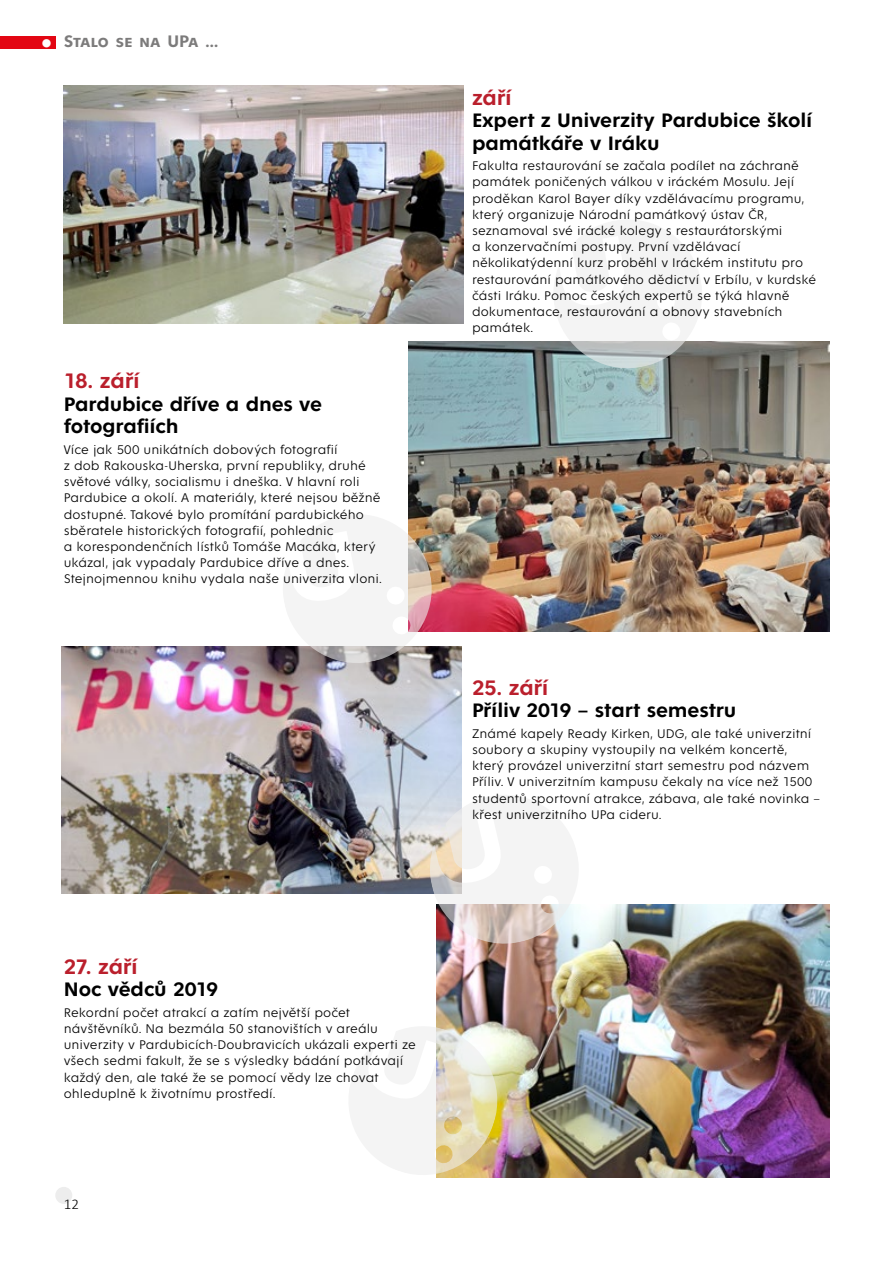
<style>
.page{position:relative;width:893px;height:1263px;background:#fff}
.page>*{position:absolute;margin:0;border:0;box-sizing:border-box;transform-origin:0 0}
.t1{font:600 22.5px "Fenomen Sans";letter-spacing:-.01em;color:#ba1f2c}
.t2{font:600 21px/22.5px "Fenomen Sans";letter-spacing:-.005em;color:#000}
.t3{font:600 18px "Fenomen Sans";letter-spacing:-.01em;color:#7c7b7b}
.t4{font:300 15px "Calibri";color:#000}
.t5{font:300 13.5px/16.2px "Fenomen Sans";color:#000}
.s1{color:#fff}
</style>
<div class="page">
<div style="left:55px;top:1187px;width:17px;height:17px;background:#ededed;border-radius:50%"></div>
<div style="left:0;top:36px;width:55px;height:13px;background:#e30613"></div>
<img style="left:64px;top:85px;width:399px;height:238px">
<img style="left:408px;top:342px;width:421px;height:289px">
<img style="left:62px;top:646px;width:399px;height:247px">
<img style="left:437px;top:904px;width:392px;height:274px">
<svg style="left:281px;top:508px;width:157px;height:161px"></svg>
<svg style="left:552px;top:220px;width:156px;height:154px"></svg>
<svg style="left:429px;top:787px;width:157px;height:164px"></svg>
<svg style="left:349px;top:1024px;width:157px;height:154px"></svg>
<h3 class="t3" style="left:42px;top:31px;width:178px"><span class="s1">●</span> Stalo se na UPa ...</h3>
<h1 class="t1" style="left:64px;top:369px;width:77px">18. září</h1>
<h2 class="t2" style="left:64px;top:393px;width:260px">Pardubice dříve a dnes ve fotografiích</h2>
<p class="t5" style="left:64px;top:441px;width:320px">Více jak 500 unikátních dobových fotografií<br>z dob Rakouska-Uherska, první republiky, druhé světové války, socialismu i dneška. V hlavní roli Pardubice a okolí. A materiály, které nejsou běžně dostupné. Takové bylo promítání pardubického sběratele historických fotografií, pohlednic<br>a korespondenčních lístků Tomáše Macáka, který ukázal, jak vypadaly Pardubice dříve a dnes.<br>Stejnojmennou knihu vydala naše univerzita vloni.</p>
<h1 class="t1" style="left:64px;top:955px;width:76px">27. září</h1>
<h2 class="t2" style="left:64px;top:979px;width:156px">Noc vědců 2019</h2>
<p class="t5" style="left:64px;top:1004px;width:354px">Rekordní počet atrakcí a zatím největší počet návštěvníků. Na bezmála 50 stanovištích v areálu univerzity v Pardubicích-Doubravicích ukázali experti ze všech sedmi fakult, že se s výsledky bádání potkávají každý den, ale také že se pomocí vědy lze chovat ohleduplně k životnímu prostředí.</p>
<p class="t4" style="left:64px;top:1195px;width:17px">12</p>
<h1 class="t1" style="left:472px;top:86px;width:41px">září</h1>
<h2 class="t2" style="left:472px;top:109px;width:342px">Expert z Univerzity Pardubice školí památkáře v Iráku</h2>
<p class="t5" style="left:472px;top:158px;width:346px">Fakulta restaurování se začala podílet na záchraně památek poničených válkou v iráckém Mosulu. Její proděkan Karol Bayer díky vzdělávacímu programu, který organizuje Národní památkový ústav ČR, seznamoval své irácké kolegy s restaurátorskými<br>a konzervačními postupy. První vzdělávací několikatýdenní kurz proběhl v Iráckém institutu pro restaurování památkového dědictví v Erbílu, v kurdské části Iráku. Pomoc českých expertů se týká hlavně dokumentace, restaurování a obnovy stavebních památek.</p>
<h1 class="t1" style="left:472px;top:676px;width:78px">25. září</h1>
<h2 class="t2" style="left:472px;top:699px;width:266px">Příliv 2019 – start semestru</h2>
<p class="t5" style="left:472px;top:725px;width:350px">Známé kapely Ready Kirken, UDG, ale také univerzitní soubory a skupiny vystoupily na velkém koncertě, který provázel univerzitní start semestru pod názvem Příliv. V univerzitním kampusu čekaly na více než 1500 studentů sportovní atrakce, zábava, ale také novinka – křest univerzitního UPa cideru.</p>
</div>
